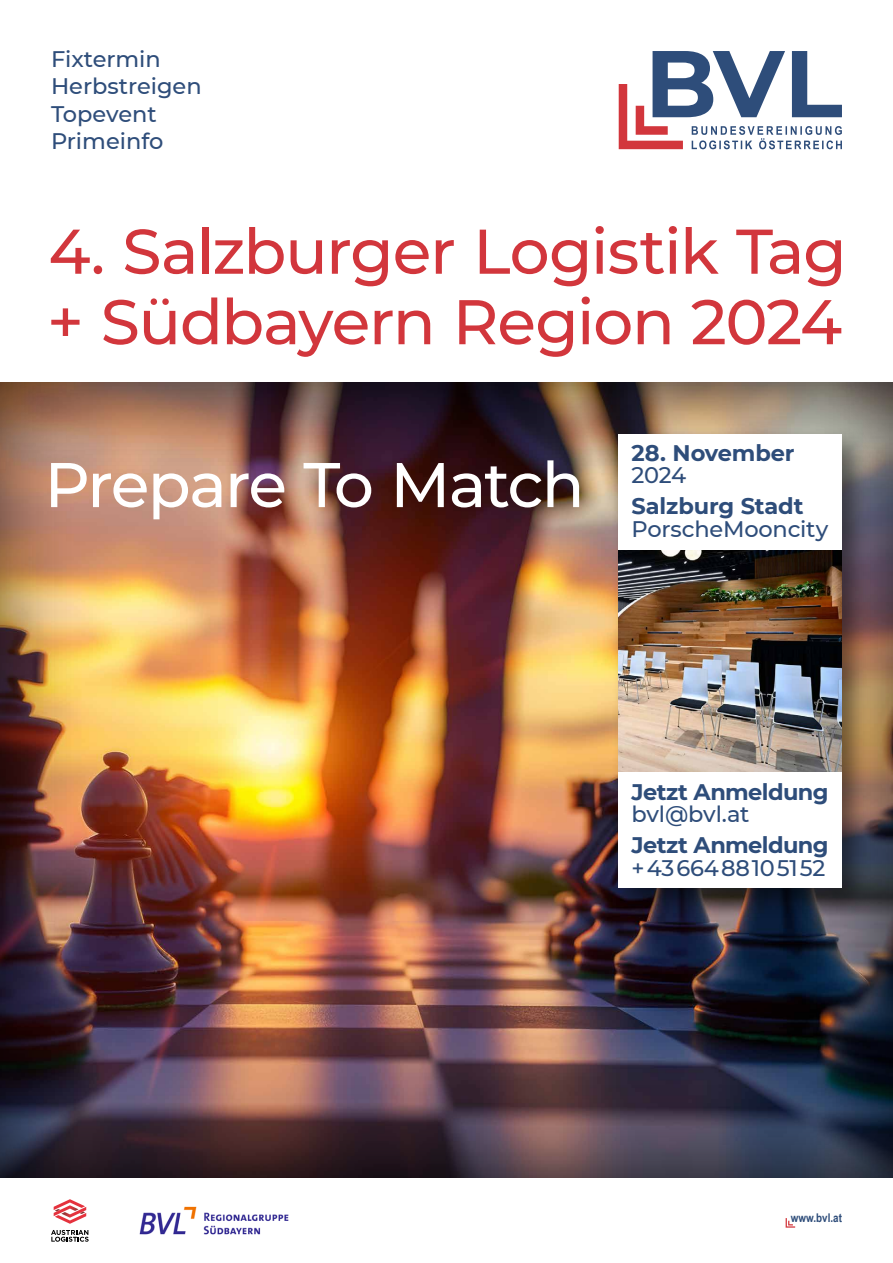
<style>
.page{position:relative;width:893px;height:1263px;background:#fff}
.page>*{position:absolute;margin:0;border:0;box-sizing:border-box;transform-origin:0 0}
.t1{font:500 63px/70.5px "Montserrat";letter-spacing:-.02em;color:#d2363c}
.t2{font:500 63px "Montserrat";letter-spacing:-.035em;color:#fff}
.t3{font:500 22.5px/27.5px "Montserrat";letter-spacing:-.005em;color:#2e4d7a}
.t4{font:700 22.5px "Montserrat";letter-spacing:-.015em;color:#2e4d7a}
.t5{font:700 12px "Arial Narrow";color:#2e4d7a}
</style>
<div class="page">
<svg style="left:619px;top:51px;width:223px;height:98px"></svg>
<div style="left:0;top:381px;width:893px;height:798px;background:#000;opacity:.82"></div>
<svg style="left:786px;top:1218px;width:9px;height:9px"></svg>
<svg style="left:54px;top:1199px;width:32px;height:25px"></svg>
<svg style="left:51px;top:1230px;width:38px;height:12px"></svg>
<div style="left:612px;top:427px;width:261px;height:492px;background:#000;opacity:.5"></div>
<img style="left:619px;top:549px;width:223px;height:223px">
<div style="left:619px;top:772px;width:223px;height:116px;background:#fff"></div>
<div style="left:619px;top:434px;width:223px;height:115px;background:#fff"></div>
<img style="left:140px;top:1206px;width:148px;height:28px">
<p class="t3" style="left:51px;top:44px;width:152px">Fixtermin<br>Herbstreigen<br>Topevent<br>Primeinfo</p>
<h1 class="t1" style="left:47px;top:214px;width:801px">4. Salzburger Logistik Tag + Südbayern Region 2024</h1>
<h1 class="t2" style="left:44px;top:441px;width:542px">Prepare To Match</h1>
<p class="t4" style="left:631px;top:437px;width:165px">28. November</p>
<p class="t3" style="left:631px;top:461px;width:56px">2024</p>
<p class="t4" style="left:631px;top:490px;width:174px">Salzburg Stadt</p>
<p class="t3" style="left:631px;top:514px;width:198px">PorscheMooncity</p>
<p class="t4" style="left:631px;top:775px;width:198px">Jetzt Anmeldung</p>
<p class="t3" style="left:631px;top:799px;width:119px">bvl@bvl.at</p>
<p class="t4" style="left:631px;top:829px;width:198px">Jetzt Anmeldung</p>
<p class="t3" style="left:631px;top:853px;width:195px">+ 43 664 88 10 51 52</p>
<p class="t5" style="left:791px;top:1209px;width:53px">www.bvl.at</p>
</div>
